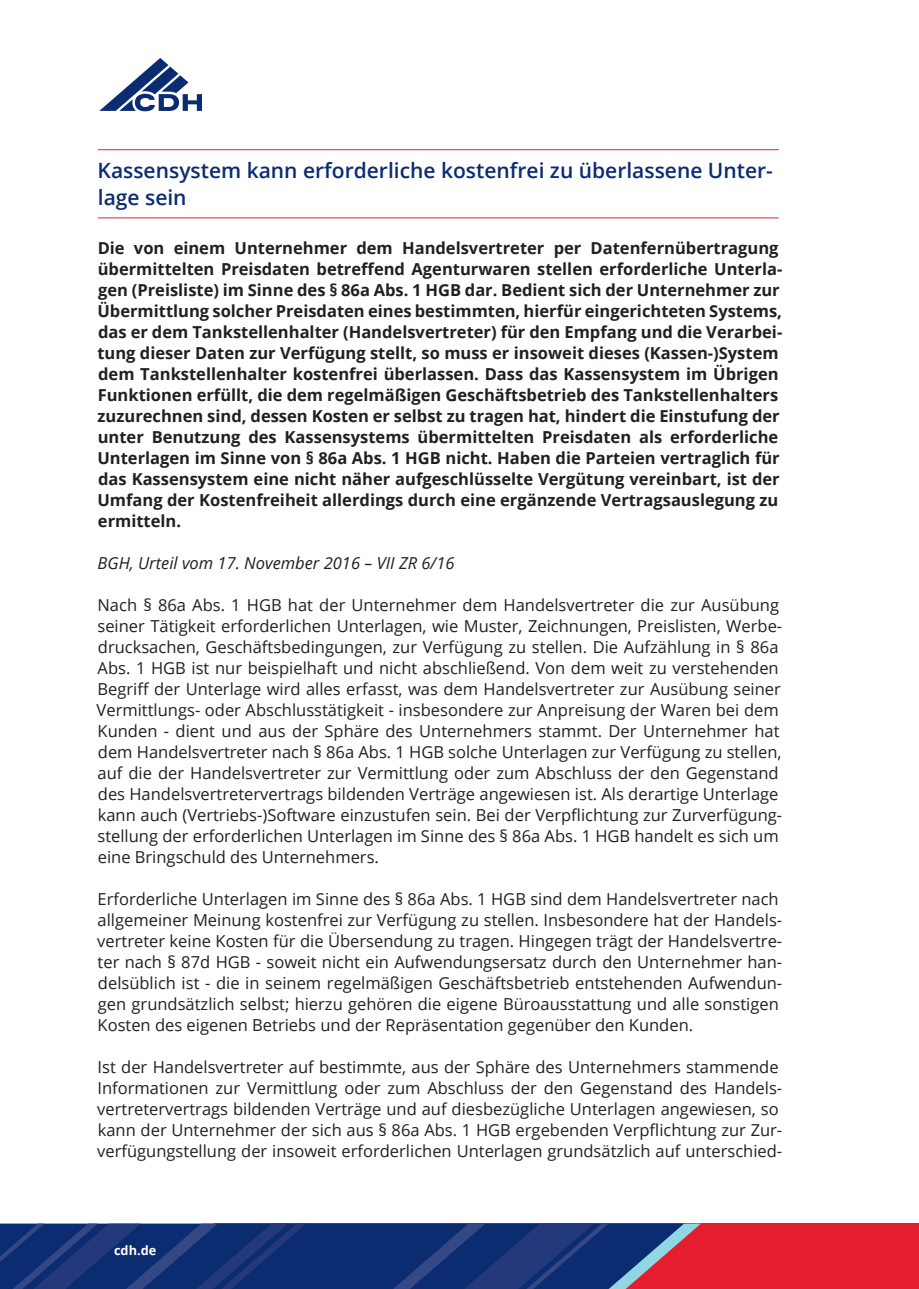
<style>
.page{position:relative;width:919px;height:1289px;background:#fff}
.page>*{position:absolute;margin:0;border:0;box-sizing:border-box;transform-origin:0 0}
.t1{font:600 21px/27px "Open Sans";color:#0c2c72}
.t2{font:16.5px/21px "Open Sans";color:#231f20}
.t3{font:700 16.5px/21px "Open Sans";color:#231f20}
.t4{font:italic 16.5px "Open Sans";color:#231f20}
.t5{font:700 12.75px "Open Sans";color:#fff}
</style>
<div class="page">
<div style="left:215px;top:1223px;width:703px;height:65px;background:#e41e2e"></div>
<svg style="left:0;top:1223px;width:701px;height:65px;background:#233373"></svg>
<hr style="left:98px;top:149px;width:680px;height:1px;background:#e41e2e">
<hr style="left:98px;top:217px;width:680px;height:1px;background:#e41e2e">
<svg style="left:99px;top:58px;width:103px;height:53px"></svg>
<p class="t1" style="left:98px;top:156px;width:677px">Kassensystem kann erforderliche kostenfrei zu überlassene Unter&shy;lage sein</p>
<p class="t3" style="left:97px;top:237px;width:686px">Die von einem Unternehmer dem Handelsvertreter per Datenfernübertragung übermittelten Preisdaten betreffend Agenturwaren stellen erforderliche Unterla&shy;gen (Preisliste) im Sinne des § 86a Abs. 1 HGB dar. Bedient sich der Unternehmer zur Übermittlung solcher Preisdaten eines bestimmten, hierfür eingerichteten Systems, das er dem Tankstellenhalter (Handelsvertreter) für den Empfang und die Verarbei&shy;tung dieser Daten zur Verfügung stellt, so muss er insoweit dieses (Kassen-)System dem Tankstellenhalter kostenfrei überlassen. Dass das Kassensystem im Übrigen Funktionen erfüllt, die dem regelmäßigen Geschäftsbetrieb des Tankstellenhalters zuzurechnen sind, dessen Kosten er selbst zu tragen hat, hindert die Einstufung der unter Benutzung des Kassensystems übermittelten Preisdaten als erforderliche Unterlagen im Sinne von § 86a Abs. 1 HGB nicht. Haben die Parteien vertraglich für das Kassensystem eine nicht näher aufgeschlüsselte Vergütung vereinbart, ist der Umfang der Kostenfreiheit allerdings durch eine ergänzende Vertragsauslegung zu ermitteln.</p>
<p class="t4" style="left:98px;top:552px;width:358px">BGH, Urteil vom 17. November 2016 – VII ZR 6/16</p>
<p class="t2" style="left:97px;top:594px;width:687px">Nach § 86a Abs. 1 HGB hat der Unternehmer dem Handelsvertreter die zur Ausübung seiner Tätigkeit erforderlichen Unterlagen, wie Muster, Zeichnungen, Preislisten, Werbe&shy;drucksachen, Geschäftsbedingungen, zur Verfügung zu stellen. Die Aufzählung in § 86a Abs. 1 HGB ist nur beispielhaft und nicht abschließend. Von dem weit zu verstehenden Begriff der Unterlage wird alles erfasst, was dem Handelsvertreter zur Ausübung seiner Vermittlungs- oder Abschlusstätigkeit - insbesondere zur Anpreisung der Waren bei dem Kunden - dient und aus der Sphäre des Unternehmers stammt. Der Unternehmer hat dem Handelsvertreter nach § 86a Abs. 1 HGB solche Unterlagen zur Verfügung zu stellen, auf die der Handelsvertreter zur Vermittlung oder zum Abschluss der den Gegenstand des Handelsvertretervertrags bildenden Verträge angewiesen ist. Als derartige Unterlage kann auch (Vertriebs-)Software einzustufen sein. Bei der Verpflichtung zur Zurverfügung&shy;stellung der erforderlichen Unterlagen im Sinne des § 86a Abs. 1 HGB handelt es sich um eine Bringschuld des Unternehmers.</p>
<p class="t2" style="left:97px;top:888px;width:686px">Erforderliche Unterlagen im Sinne des § 86a Abs. 1 HGB sind dem Handelsvertreter nach allgemeiner Meinung kostenfrei zur Verfügung zu stellen. Insbesondere hat der Handels&shy;vertreter keine Kosten für die Übersendung zu tragen. Hingegen trägt der Handelsvertre&shy;ter nach § 87d HGB - soweit nicht ein Aufwendungsersatz durch den Unternehmer han&shy;delsüblich ist - die in seinem regelmäßigen Geschäftsbetrieb entstehenden Aufwendun&shy;gen grundsätzlich selbst; hierzu gehören die eigene Büroausstattung und alle sonstigen Kosten des eigenen Betriebs und der Repräsentation gegenüber den Kunden.</p>
<p class="t2" style="left:97px;top:1056px;width:686px">Ist der Handelsvertreter auf bestimmte, aus der Sphäre des Unternehmers stammende Informationen zur Vermittlung oder zum Abschluss der den Gegenstand des Handels&shy;vertretervertrags bildenden Verträge und auf diesbezügliche Unterlagen angewiesen, so kann der Unternehmer der sich aus § 86a Abs. 1 HGB ergebenden Verpflichtung zur Zur&shy;verfügungstellung der insoweit erforderlichen Unterlagen grundsätzlich auf unterschied-</p>
<p class="t5" style="left:114px;top:1241px;width:44px">cdh.de</p>
</div>
